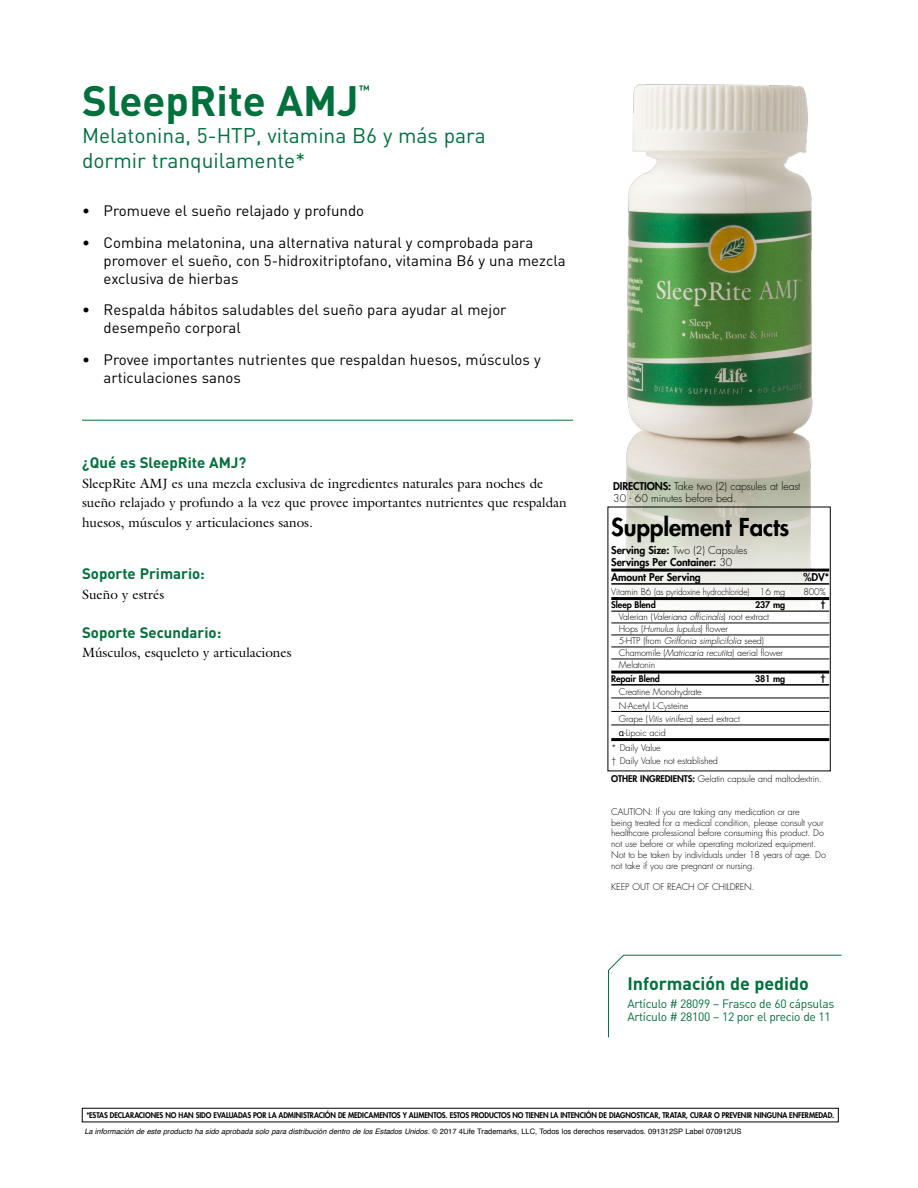
<style>
.page{position:relative;width:918px;height:1188px;background:#fff}
.page>*{position:absolute;margin:0;border:0;box-sizing:border-box;transform-origin:0 0}
.t1{font:700 42px "DIN";color:#00703c}
.t2{font:800 24px "Futura Std";letter-spacing:-.005em;color:#000}
.t3{font:21px/25.5px "DIN";color:#00703c}
.t4{font:700 17.85px "DIN";color:#00703c}
.t5{font:15px/18px "DIN";color:#000}
.t6{font:700 15px "DIN";color:#00703c}
.t7{font:13.5px/19.5px "Galliard Std";color:#000}
.t8{font:12px/13.5px "DIN";letter-spacing:-.025em;color:#00703c}
.t9{font:700 12px "DIN";color:#00703c}
.t10{font:800 10.5px/12px "Futura Std";letter-spacing:-.01em;color:#000}
.t11{font:300 10.5px/12px "Futura Std";letter-spacing:-.01em;color:#000}
.t12{font:300 9px/10.8px "Futura Std";letter-spacing:-.01em;color:#000}
.t13{font:800 9px "Futura Std";letter-spacing:-.01em;color:#000}
.t14{font:800 7.65px "Futura Std";letter-spacing:-.01em;color:#000;scale:.95 1}
.t15{font:italic 7.5px "Helvetica";color:#000}
.s1{font-weight:800}
.s2{font-weight:300}
.s3{font-style:italic}
.s4{font-family:"Helvetica Neue";font-weight:400}
.s5{font-style:normal}
</style>
<div class="page">
<img style="left:607px;top:84px;width:224px;height:565px">
<hr style="left:611px;top:569px;width:218px;height:3px;background:#000">
<hr style="left:611px;top:583px;width:218px;height:2px;background:#000">
<hr style="left:611px;top:597px;width:218px;height:3px;background:#000">
<hr style="left:611px;top:611px;width:218px;height:1px;background:#000">
<hr style="left:611px;top:623px;width:218px;height:1px;background:#000">
<hr style="left:611px;top:635px;width:218px;height:1px;background:#000">
<hr style="left:611px;top:647px;width:218px;height:1px;background:#000">
<hr style="left:611px;top:659px;width:218px;height:1px;background:#000">
<hr style="left:611px;top:671px;width:218px;height:3px;background:#000">
<hr style="left:611px;top:684px;width:218px;height:2px;background:#000">
<hr style="left:611px;top:698px;width:218px;height:1px;background:#000">
<hr style="left:611px;top:711px;width:218px;height:1px;background:#000">
<hr style="left:611px;top:725px;width:218px;height:1px;background:#000">
<hr style="left:611px;top:738px;width:218px;height:3px;background:#000">
<hr style="left:82px;top:420px;width:491px;height:1px;background:#00703c">
<div style="left:82px;top:1108px;width:757px;height:14px;border:1px solid #000"></div>
<svg style="left:608px;top:955px;width:234px;height:83px"></svg>
<h1 class="t1" style="left:82px;top:73px;width:278px">SleepRite AMJ</h1>
<h3 class="t9" style="left:359px;top:81px;width:13px">™</h3>
<h3 class="t3" style="left:82px;top:122px;width:405px">Melatonina, 5-HTP, vitamina B6 y más para dormir tranquilamente*</h3>
<h3 class="t5" style="left:82px;top:202px;width:284px">• Promueve el sueño relajado y profundo</h3>
<h3 class="t5" style="left:104px;top:233px;width:464px;text-indent:-22px">• Combina melatonina, una alternativa natural y comprobada para promover el sueño, con 5-hidroxitriptofano, vitamina B6 y una mezcla exclusiva de hierbas</h3>
<h3 class="t5" style="left:104px;top:301px;width:404px;text-indent:-22px">• Respalda hábitos saludables del sueño para ayudar al mejor desempeño corporal</h3>
<h3 class="t5" style="left:104px;top:350px;width:439px;text-indent:-22px">• Provee importantes nutrientes que respaldan huesos, músculos y articulaciones sanos</h3>
<h3 class="t6" style="left:82px;top:453px;width:166px">¿Qué es SleepRite AMJ?</h3>
<h3 class="t7" style="left:82px;top:473px;width:486px">SleepRite AMJ es una mezcla exclusiva de ingredientes naturales para noches de sueño relajado y profundo a la vez que provee importantes nutrientes que respaldan huesos, músculos y articulaciones sanos.</h3>
<h3 class="t6" style="left:82px;top:564px;width:124px">Soporte Primario:</h3>
<h3 class="t7" style="left:82px;top:584px;width:84px">Sueño y estrés</h3>
<h3 class="t6" style="left:82px;top:622px;width:141px">Soporte Secundario:</h3>
<h3 class="t7" style="left:82px;top:643px;width:211px">Músculos, esqueleto y articulaciones</h3>
<p class="t11" style="left:613px;top:481px;width:189px"><span class="s1">DIRECTIONS:</span> Take two (2) capsules at least<br>30 - 60 minutes before bed.</p>
<h2 class="t2" style="left:611px;top:512px;width:180px">Supplement Facts</h2>
<p class="t10" style="left:611px;top:545px;width:138px">Serving Size: <span class="s2">Two (2) Capsules<br></span>Servings Per Container: <span class="s2">30</span></p>
<p class="t10" style="left:611px;top:572px;width:91px">Amount Per Serving</p>
<p class="t10" style="left:804px;top:572px;width:27px">%DV*</p>
<p class="t12" style="left:611px;top:587px;width:176px">Vitamin B6 (as pyridoxine hydrochloride) 16 mg</p>
<p class="t12" style="left:803px;top:587px;width:24px">800%</p>
<p class="t13" style="left:611px;top:599px;width:46px">Sleep Blend</p>
<p class="t13" style="left:755px;top:599px;width:32px">237 mg</p>
<p class="t13" style="left:821px;top:599px;width:7px">†</p>
<p class="t12" style="left:619px;top:611px;width:166px;line-height:12px">Valerian (<span class="s3">Valeriana officinalis</span>) root extract Hops (<span class="s3">Humulus lupulus</span>) flower<br>5-HTP (from <span class="s3">Griffonia simplicifolia</span> seed)<br>Chamomile (<span class="s3">Matricaria recutita</span>) aerial flower Melatonin</p>
<p class="t13" style="left:611px;top:673px;width:50px">Repair Blend</p>
<p class="t13" style="left:755px;top:673px;width:32px">381 mg</p>
<p class="t13" style="left:821px;top:673px;width:7px">†</p>
<p class="t12" style="left:619px;top:686px;width:123px;line-height:13.5px">Creatine Monohydrate<br>N-Acetyl L-Cysteine<br>Grape (<span class="s3">Vitis vinifera</span>) seed extract <span class="s4">α</span>-Lipoic acid</p>
<p class="t12" style="left:611px;top:741px;width:108px;line-height:13.5px">* Daily Value<br>† Daily Value not established</p>
<p class="t12" style="left:611px;top:774px;width:212px"><span class="s1">OTHER INGREDIENTS:</span> Gelatin capsule and maltodextrin.</p>
<p class="t12" style="left:611px;top:806px;width:216px">CAUTION: If you are taking any medication or are<br>being treated for a medical condition, please consult your healthcare professional before consuming this product. Do not use before or while operating motorized equipment.<br>Not to be taken by individuals under 18 years of age. Do not take if you are pregnant or nursing.</p>
<p class="t12" style="left:611px;top:882px;width:145px">KEEP OUT OF REACH OF CHILDREN.</p>
<h3 class="t4" style="left:628px;top:971px;width:183px">Información de pedido</h3>
<h3 class="t8" style="left:628px;top:996px;width:208px">Artículo # 28099 – Frasco de 60 cápsulas<br>Artículo # 28100 – 12 por el precio de 11</h3>
<p class="t14" style="left:86px;top:1110px;width:789px">*ESTAS DECLARACIONES NO HAN SIDO EVALUADAS POR LA ADMINISTRACIÓN DE MEDICAMENTOS Y ALIMENTOS. ESTOS PRODUCTOS NO TIENEN LA INTENCIÓN DE DIAGNOSTICAR, TRATAR, CURAR O PREVENIR NINGUNA ENFERMEDAD.</p>
<p class="t15" style="left:84px;top:1125px;width:659px">La información de este producto ha sido aprobada solo para distribución dentro de los Estados Unidos. <span class="s5">© 2017 4Life Trademarks, LLC, Todos los derechos reservados. 091312SP Label 070912US</span></p>
</div>
